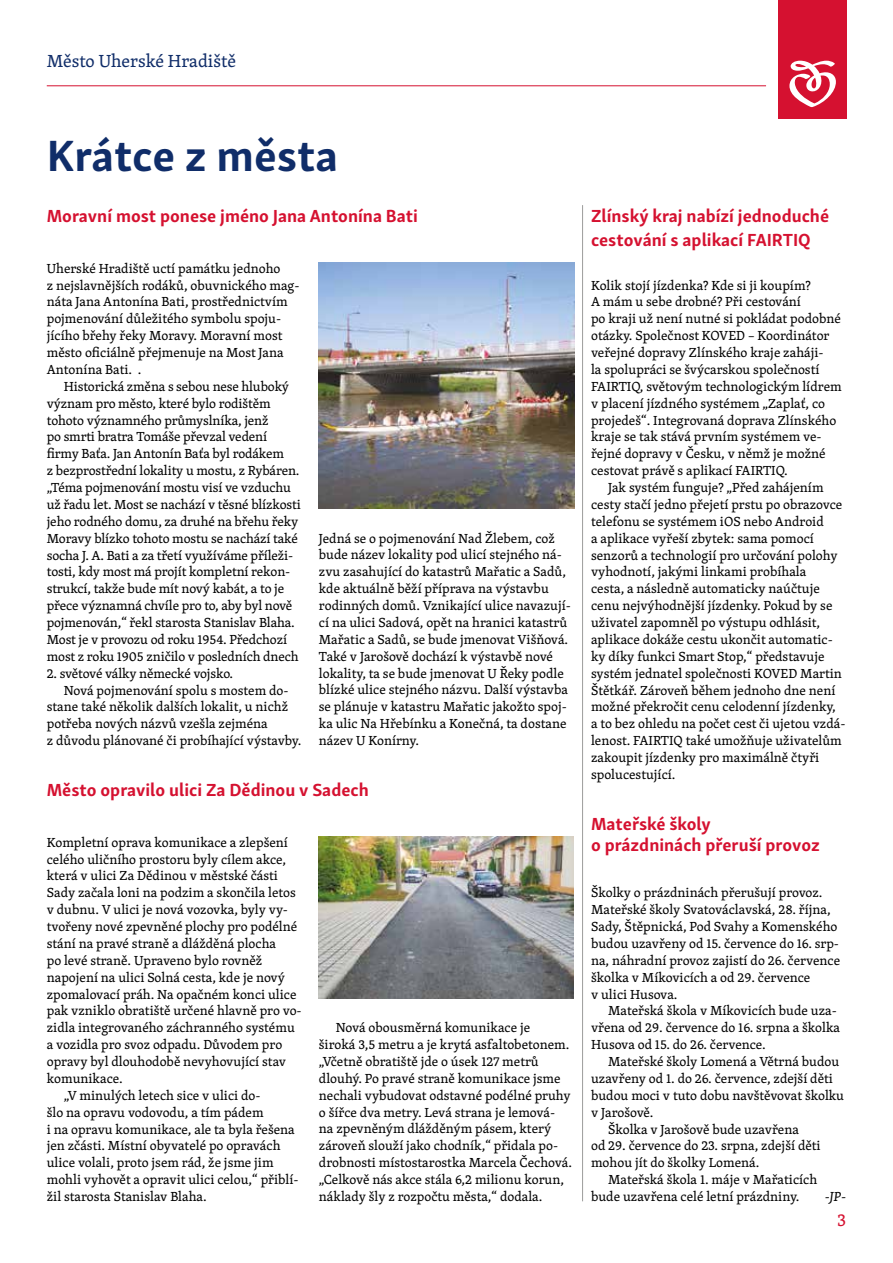
<style>
.page{position:relative;width:893px;height:1263px;background:#fff}
.page>*{position:absolute;margin:0;border:0;box-sizing:border-box;transform-origin:0 0}
.t1{font:700 45px "Skolar Sans Latn";color:#102d69}
.t2{font:700 18px/21px "Skolar Sans Latn";color:#d51130}
.t3{font:18px "Skolar Latin";color:#102d69}
.t4{font:18px "Skolar Latin";color:#d51130}
.t5{font:13.5px/16.8px "Skolar Latin";color:#000}
.t6{font:italic 13.5px "Skolar Latin";color:#000}
</style>
<div class="page">
<hr style="left:47px;top:86px;width:719px;height:1px;background:#d51130">
<div style="left:778px;top:0;width:68px;height:119px;background:#d51130"></div>
<svg style="left:789px;top:61px;width:47px;height:46px"></svg>
<img style="left:319px;top:262px;width:255px;height:247px">
<img style="left:319px;top:836px;width:255px;height:162px">
<hr style="left:582px;top:205px;width:1px;height:996px;background:#9d9d9c">
<h2 class="t3" style="left:47px;top:47px;width:191px">Město Uherské Hradiště</h2>
<h1 class="t1" style="left:47px;top:119px;width:293px">Krátce z města</h1>
<h2 class="t2" style="left:47px;top:204px;width:373px">Moravní most ponese jméno Jana Antonína Bati</h2>
<p class="t5" style="left:47px;top:259px;width:254px">Uherské Hradiště uctí památku jednoho<br>z nejslavnějších rodáků, obuvnického mag&shy;náta Jana Antonína Bati, prostřednictvím pojmenování důležitého symbolu spoju&shy;jícího břehy řeky Moravy. Moravní most město oficiálně přejmenuje na Most Jana Antonína Bati. .</p>
<p class="t5" style="left:47px;top:377px;width:256px;text-indent:17px">Historická změna s sebou nese hluboký význam pro město, které bylo rodištěm tohoto významného průmyslníka, jenž<br>po smrti bratra Tomáše převzal vedení firmy Baťa. Jan Antonín Baťa byl rodákem<br>z bezprostřední lokality u mostu, z Rybáren. „Téma pojmenování mostu visí ve vzduchu už řadu let. Most se nachází v těsné blízkosti jeho rodného domu, za druhé na břehu řeky Moravy blízko tohoto mostu se nachází také socha J. A. Bati a za třetí využíváme příleži&shy;tosti, kdy most má projít kompletní rekon&shy;strukcí, takže bude mít nový kabát, a to je přece významná chvíle pro to, aby byl nově pojmenován,“ řekl starosta Stanislav Blaha.<br>Most je v provozu od roku 1954. Předchozí most z roku 1905 zničilo v posledních dnech</p>
<p class="t5" style="left:47px;top:664px;width:188px">2. světové války německé vojsko.</p>
<p class="t5" style="left:64px;top:681px;width:226px">Nová pojmenování spolu s mostem do-</p>
<p class="t5" style="left:47px;top:698px;width:243px">stane také několik dalších lokalit, u nichž</p>
<p class="t5" style="left:47px;top:715px;width:223px">potřeba nových názvů vzešla zejména</p>
<p class="t5" style="left:47px;top:732px;width:256px">z důvodu plánované či probíhající výstavby.</p>
<p class="t5" style="left:319px;top:529px;width:254px">Jedná se o pojmenování Nad Žlebem, což bude název lokality pod ulicí stejného ná&shy;zvu zasahující do katastrů Mařatic a Sadů, kde aktuálně běží příprava na výstavbu rodinných domů. Vznikající ulice navazují&shy;cí na ulici Sadová, opět na hranici katastrů Mařatic a Sadů, se bude jmenovat Višňová.<br>Také v Jarošově dochází k výstavbě nové lokality, ta se bude jmenovat U Řeky podle blízké ulice stejného názvu. Další výstavba se plánuje v katastru Mařatic jakožto spoj&shy;ka ulic Na Hřebínku a Konečná, ta dostane název U Konírny.</p>
<h2 class="t2" style="left:47px;top:778px;width:323px">Město opravilo ulici Za Dědinou v Sadech</h2>
<p class="t5" style="left:47px;top:833px;width:243px">Kompletní oprava komunikace a zlepšení</p>
<p class="t5" style="left:47px;top:850px;width:241px">celého uličního prostoru byly cílem akce,</p>
<p class="t5" style="left:47px;top:867px;width:233px">která v ulici Za Dědinou v městské části</p>
<p class="t5" style="left:47px;top:884px;width:251px">Sady začala loni na podzim a skončila letos</p>
<p class="t5" style="left:47px;top:901px;width:243px">v dubnu. V ulici je nová vozovka, byly vy-</p>
<p class="t5" style="left:47px;top:918px;width:252px">tvořeny nové zpevněné plochy pro podélné</p>
<p class="t5" style="left:47px;top:934px;width:231px">stání na pravé straně a dlážděná plocha</p>
<p class="t5" style="left:47px;top:951px;width:217px">po levé straně. Upraveno bylo rovněž</p>
<p class="t5" style="left:47px;top:968px;width:240px">napojení na ulici Solná cesta, kde je nový</p>
<p class="t5" style="left:47px;top:985px;width:251px">zpomalovací práh. Na opačném konci ulice</p>
<p class="t5" style="left:47px;top:1002px;width:256px">pak vzniklo obratiště určené hlavně pro vo-</p>
<p class="t5" style="left:47px;top:1019px;width:250px">zidla integrovaného záchranného systému</p>
<p class="t5" style="left:47px;top:1036px;width:237px">a vozidla pro svoz odpadu. Důvodem pro</p>
<p class="t5" style="left:47px;top:1053px;width:241px">opravy byl dlouhodobě nevyhovující stav</p>
<p class="t5" style="left:47px;top:1069px;width:78px">komunikace.</p>
<p class="t5" style="left:64px;top:1086px;width:198px">„V minulých letech sice v ulici do-</p>
<p class="t5" style="left:47px;top:1103px;width:218px">šlo na opravu vodovodu, a tím pádem</p>
<p class="t5" style="left:47px;top:1120px;width:250px">i na opravu komunikace, ale ta byla řešena</p>
<p class="t5" style="left:47px;top:1137px;width:235px">jen zčásti. Místní obyvatelé po opravách</p>
<p class="t5" style="left:47px;top:1154px;width:228px">ulice volali, proto jsem rád, že jsme jim</p>
<p class="t5" style="left:47px;top:1171px;width:253px">mohli vyhovět a opravit ulici celou,“ přiblí-</p>
<p class="t5" style="left:47px;top:1188px;width:162px">žil starosta Stanislav Blaha.</p>
<p class="t5" style="left:319px;top:1019px;width:255px;text-indent:17px">Nová obousměrná komunikace je<br>široká 3,5 metru a je krytá asfaltobetonem. „Včetně obratiště jde o úsek 127 metrů dlouhý. Po pravé straně komunikace jsme nechali vybudovat odstavné podélné pruhy o šířce dva metry. Levá strana je lemová&shy;na zpevněným dlážděným pásem, který zároveň slouží jako chodník,“ přidala po&shy;drobnosti místostarostka Marcela Čechová. „Celkově nás akce stála 6,2 milionu korun, náklady šly z rozpočtu města,“ dodala.</p>
<h2 class="t2" style="left:591px;top:202px;width:240px;line-height:24px">Zlínský kraj nabízí jednoduché cestování s aplikací FAIRTIQ</h2>
<p class="t5" style="left:591px;top:276px;width:252px">Kolik stojí jízdenka? Kde si ji koupím?<br>A mám u sebe drobné? Při cestování<br>po kraji už není nutné si pokládat podobné otázky. Společnost KOVED – Koordinátor veřejné dopravy Zlínského kraje zaháji-<br>la spolupráci se švýcarskou společností FAIRTIQ, světovým technologickým lídrem v placení jízdného systémem „Zaplať, co projedeš“. Integrovaná doprava Zlínského kraje se tak stává prvním systémem ve&shy;řejné dopravy v Česku, v němž je možné cestovat právě s aplikací FAIRTIQ.</p>
<p class="t5" style="left:591px;top:479px;width:256px;text-indent:17px">Jak systém funguje? „Před zahájením cesty stačí jedno přejetí prstu po obrazovce telefonu se systémem iOS nebo Android<br>a aplikace vyřeší zbytek: sama pomocí senzorů a technologií pro určování polohy vyhodnotí, jakými linkami probíhala<br>cesta, a následně automaticky naúčtuje cenu nejvýhodnější jízdenky. Pokud by se uživatel zapomněl po výstupu odhlásit, aplikace dokáže cestu ukončit automatic&shy;ky díky funkci Smart Stop,“ představuje systém jednatel společnosti KOVED Martin Štětkář. Zároveň během jednoho dne není možné překročit cenu celodenní jízdenky, a to bez ohledu na počet cest či ujetou vzdá&shy;lenost. FAIRTIQ také umožňuje uživatelům zakoupit jízdenky pro maximálně čtyři spolucestující.</p>
<h2 class="t2" style="left:591px;top:811px;width:230px">Mateřské školy<br>o prázdninách přeruší provoz</h2>
<p class="t5" style="left:591px;top:884px;width:251px">Školky o prázdninách přerušují provoz.<br>Mateřské školy Svatováclavská, 28. října, Sady, Štěpnická, Pod Svahy a Komenského budou uzavřeny od 15. července do 16. srp&shy;na, náhradní provoz zajistí do 26. července školka v Míkovicích a od 29. července<br>v ulici Husova.</p>
<p class="t5" style="left:591px;top:1002px;width:251px;text-indent:17px">Mateřská škola v Míkovicích bude uza&shy;vřena od 29. července do 16. srpna a školka<br>Husova od 15. do 26. července.</p>
<p class="t5" style="left:608px;top:1053px;width:233px">Mateřské školy Lomená a Větrná budou</p>
<p class="t5" style="left:591px;top:1069px;width:243px">uzavřeny od 1. do 26. července, zdejší děti</p>
<p class="t5" style="left:591px;top:1086px;width:255px">budou moci v tuto dobu navštěvovat školku</p>
<p class="t5" style="left:591px;top:1103px;width:64px">v Jarošově.</p>
<p class="t5" style="left:608px;top:1120px;width:192px">Školka v Jarošově bude uzavřena</p>
<p class="t5" style="left:591px;top:1137px;width:231px">od 29. července do 23. srpna, zdejší děti</p>
<p class="t5" style="left:591px;top:1154px;width:170px">mohou jít do školky Lomená.</p>
<p class="t5" style="left:608px;top:1171px;width:211px">Mateřská škola 1. máje v Mařaticích</p>
<p class="t5" style="left:591px;top:1188px;width:210px">bude uzavřena celé letní prázdniny.</p>
<p class="t6" style="left:825px;top:1186px;width:23px">-JP-</p>
<h2 class="t4" style="left:837px;top:1206px;width:11px">3</h2>
</div>
